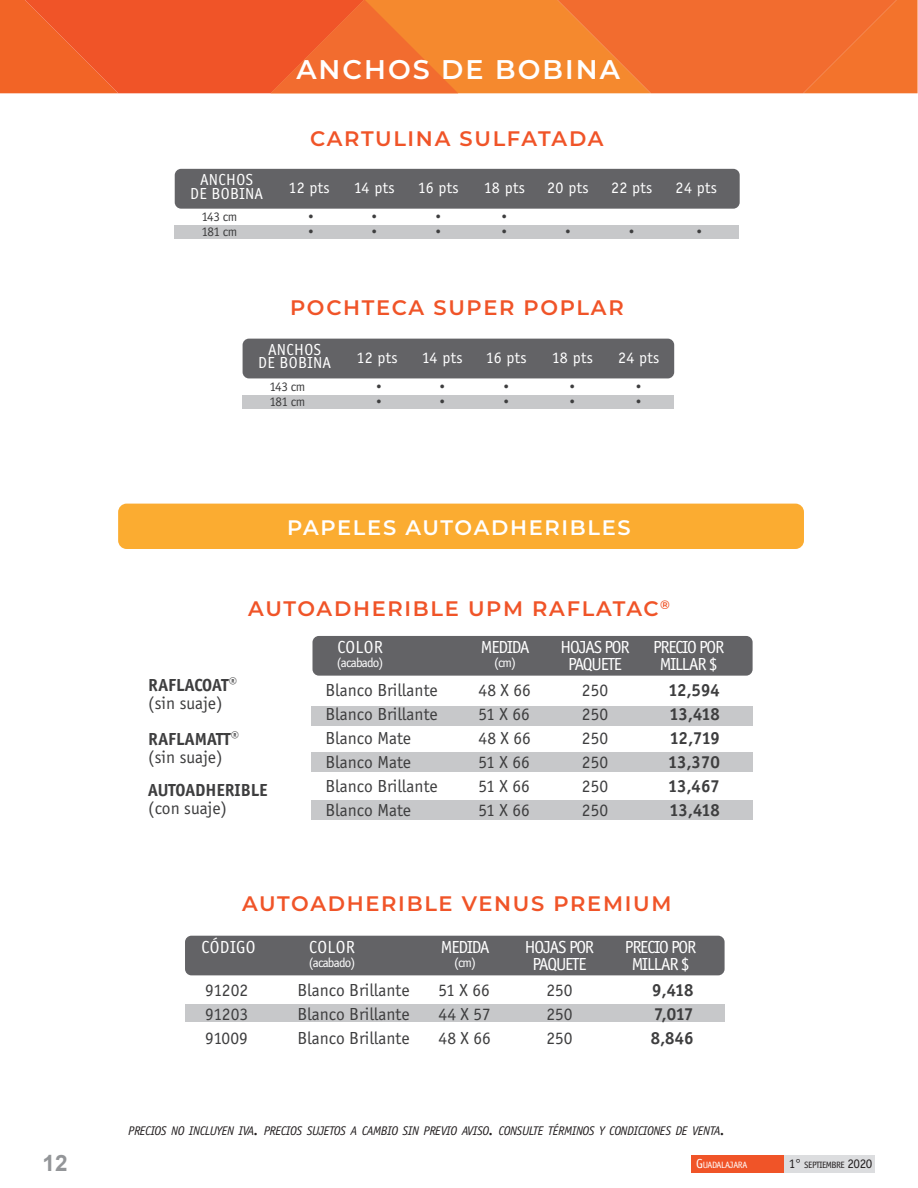
<style>
.page{position:relative;width:918px;height:1188px;background:#fff}
.page>*{position:absolute;margin:0;border:0;box-sizing:border-box;transform-origin:0 0}
.Texto_negritas{font:600 27px "Montserrat";letter-spacing:.075em;color:#fff}
.t1{font:700 22.5px "Arial";color:#939598}
.t2{font:600 21px "Montserrat";letter-spacing:.08em;color:#f05428}
.Texto_negritas-2{font:600 21px "Montserrat";letter-spacing:.08em;color:#fff}
.t3{font:18px "Officina Sans EF";color:#3e3e3f}
.t4{font:18px/16.5px "Officina Sans EF";letter-spacing:-.06em;color:#fff;text-align:center}
.t5{font:700 18px "Officina Sans EF";color:#3e3e3f}
.t6{font:16.5px "Officina Sans EF";letter-spacing:.02em;color:#fff}
.t7{font:13.5px "Officina Sans EF";letter-spacing:-.035em;color:#3e3e3f}
.t8{font:13.5px "Officina Sans EF";letter-spacing:-.06em;color:#fff}
.t9{font:italic 12.6px "Officina Sans Std";letter-spacing:-.035em;color:#231f20}
.t10{font:9.45px "Officina Sans EF";letter-spacing:-.045em;color:#231f20}
.t11{font:9.45px "Officina Sans EF";letter-spacing:-.045em;color:#fff}
.s1{font-size:18px}
.s2{font-size:13.5px}
</style>
<div class="page">
<div style="left:692px;top:1155px;width:95px;height:17px;background:#f05428"></div>
<div style="left:784px;top:1155px;width:91px;height:17px;background:#dcdddf"></div>
<svg style="left:0;top:0;width:918px;height:93px;background:#f26b2c"></svg>
<div style="left:175px;top:169px;width:565px;height:40px;background:#636366;border-radius:6px"></div>
<div style="left:243px;top:339px;width:431px;height:39px;background:#636366;border-radius:6px"></div>
<div style="left:174px;top:225px;width:565px;height:14px;background:#c7c8ca"></div>
<div style="left:242px;top:395px;width:432px;height:13px;background:#c7c8ca"></div>
<div style="left:312px;top:636px;width:441px;height:40px;background:#636366;border-radius:6px"></div>
<div style="left:311px;top:706px;width:442px;height:19px;background:#c7c8ca"></div>
<div style="left:311px;top:753px;width:442px;height:19px;background:#c7c8ca"></div>
<div style="left:311px;top:801px;width:442px;height:19px;background:#c7c8ca"></div>
<div style="left:185px;top:936px;width:540px;height:39px;background:#636366;border-radius:6px"></div>
<div style="left:185px;top:1005px;width:540px;height:17px;background:#c7c8ca"></div>
<div style="left:118px;top:504px;width:686px;height:45px;background:#fbac31;border-radius:9px"></div>
<p class="t1" style="left:43px;top:1148px;width:27px">12</p>
<p class="Texto_negritas" style="left:296px;top:50px;width:325px">ANCHOS DE BOBINA</p>
<p class="t6" style="left:200px;top:170px;width:55px">ANCHOS</p>
<p class="t6" style="left:190px;top:184px;width:74px">DE BOBINA</p>
<p class="t7" style="left:202px;top:209px;width:37px">143 cm</p>
<p class="t7" style="left:202px;top:224px;width:37px">181 cm</p>
<p class="t2" style="left:310px;top:123px;width:295px">CARTULINA SULFATADA</p>
<p class="t6" style="left:289px;top:179px;width:43px">12 pts</p>
<p class="t7" style="left:307px;top:209px;width:11px">•</p>
<p class="t7" style="left:307px;top:224px;width:11px">•</p>
<p class="t6" style="left:354px;top:179px;width:42px">14 pts</p>
<p class="t7" style="left:370px;top:209px;width:11px">•</p>
<p class="t7" style="left:370px;top:224px;width:11px">•</p>
<p class="t6" style="left:418px;top:179px;width:42px">16 pts</p>
<p class="t7" style="left:434px;top:209px;width:11px">•</p>
<p class="t7" style="left:434px;top:224px;width:11px">•</p>
<p class="t6" style="left:484px;top:179px;width:43px">18 pts</p>
<p class="t6" style="left:547px;top:179px;width:43px">20 pts</p>
<p class="t6" style="left:611px;top:179px;width:43px">22 pts</p>
<p class="t6" style="left:676px;top:179px;width:43px">24 pts</p>
<p class="t7" style="left:500px;top:209px;width:11px">•</p>
<p class="t7" style="left:500px;top:224px;width:11px">•</p>
<p class="t7" style="left:563px;top:224px;width:11px">•</p>
<p class="t7" style="left:627px;top:224px;width:11px">•</p>
<p class="t7" style="left:695px;top:224px;width:11px">•</p>
<p class="t2" style="left:290px;top:293px;width:335px">POCHTECA SUPER POPLAR</p>
<p class="t6" style="left:268px;top:340px;width:55px">ANCHOS</p>
<p class="t6" style="left:258px;top:354px;width:74px">DE BOBINA</p>
<p class="t7" style="left:270px;top:379px;width:37px">143 cm</p>
<p class="t7" style="left:270px;top:394px;width:37px">181 cm</p>
<p class="t6" style="left:357px;top:349px;width:43px">12 pts</p>
<p class="t7" style="left:375px;top:379px;width:11px">•</p>
<p class="t7" style="left:375px;top:394px;width:11px">•</p>
<p class="t6" style="left:422px;top:349px;width:42px">14 pts</p>
<p class="t7" style="left:438px;top:379px;width:11px">•</p>
<p class="t7" style="left:438px;top:394px;width:11px">•</p>
<p class="t6" style="left:486px;top:349px;width:42px">16 pts</p>
<p class="t7" style="left:502px;top:379px;width:11px">•</p>
<p class="t7" style="left:502px;top:394px;width:11px">•</p>
<p class="t6" style="left:552px;top:349px;width:43px">18 pts</p>
<p class="t6" style="left:618px;top:349px;width:43px">24 pts</p>
<p class="t7" style="left:568px;top:379px;width:11px">•</p>
<p class="t7" style="left:568px;top:394px;width:11px">•</p>
<p class="t7" style="left:634px;top:379px;width:11px">•</p>
<p class="t7" style="left:634px;top:394px;width:11px">•</p>
<p class="Texto_negritas-2" style="left:287px;top:513px;width:345px">PAPELES AUTOADHERIBLES</p>
<p class="t2" style="left:248px;top:593px;width:423px">AUTOADHERIBLE UPM RAFLATAC<sup>®</sup></p>
<p class="t5" style="left:148px;top:674px;width:91px">RAFLACOAT®</p>
<p class="t3" style="left:148px;top:693px;width:76px">(sin suaje)</p>
<p class="t5" style="left:148px;top:728px;width:93px">RAFLAMATT®</p>
<p class="t3" style="left:148px;top:747px;width:76px">(sin suaje)</p>
<p class="t5" style="left:148px;top:779px;width:121px">AUTOADHERIBLE</p>
<p class="t3" style="left:148px;top:798px;width:80px">(con suaje)</p>
<p class="t4" style="left:337px;top:639px;width:47px">COLOR</p>
<p class="t8" style="left:337px;top:655px;width:48px">(acabado)</p>
<p class="t3" style="left:326px;top:680px;width:114px">Blanco Brillante</p>
<p class="t3" style="left:326px;top:704px;width:114px">Blanco Brillante</p>
<p class="t3" style="left:326px;top:728px;width:87px">Blanco Mate</p>
<p class="t3" style="left:326px;top:752px;width:87px">Blanco Mate</p>
<p class="t3" style="left:326px;top:776px;width:114px">Blanco Brillante</p>
<p class="t3" style="left:326px;top:800px;width:87px">Blanco Mate</p>
<p class="t4" style="left:481px;top:639px;width:50px">MEDIDA</p>
<p class="t8" style="left:494px;top:655px;width:24px">(cm)</p>
<p class="t3" style="left:479px;top:680px;width:54px">48 X 66</p>
<p class="t3" style="left:479px;top:704px;width:53px">51 X 66</p>
<p class="t3" style="left:479px;top:728px;width:54px">48 X 66</p>
<p class="t3" style="left:479px;top:752px;width:53px">51 X 66</p>
<p class="t3" style="left:479px;top:776px;width:53px">51 X 66</p>
<p class="t3" style="left:479px;top:800px;width:53px">51 X 66</p>
<p class="t4" style="left:561px;top:639px;width:71px">HOJAS POR<br>PAQUETE</p>
<p class="t4" style="left:653px;top:639px;width:73px">PRECIO POR<br>MILLAR $</p>
<p class="t3" style="left:582px;top:680px;width:28px">250</p>
<p class="t3" style="left:582px;top:704px;width:28px">250</p>
<p class="t3" style="left:582px;top:728px;width:28px">250</p>
<p class="t3" style="left:582px;top:752px;width:28px">250</p>
<p class="t3" style="left:582px;top:776px;width:28px">250</p>
<p class="t3" style="left:582px;top:800px;width:28px">250</p>
<p class="t5" style="left:668px;top:679px;width:53px">12,594</p>
<p class="t5" style="left:670px;top:703px;width:52px">13,418</p>
<p class="t5" style="left:670px;top:727px;width:51px">12,719</p>
<p class="t5" style="left:668px;top:751px;width:53px">13,370</p>
<p class="t5" style="left:668px;top:775px;width:53px">13,467</p>
<p class="t5" style="left:670px;top:799px;width:52px">13,418</p>
<p class="t2" style="left:242px;top:888px;width:431px">AUTOADHERIBLE VENUS PREMIUM</p>
<p class="t4" style="left:202px;top:939px;width:56px">CÓDIGO</p>
<p class="t4" style="left:441px;top:939px;width:50px">MEDIDA</p>
<p class="t8" style="left:454px;top:955px;width:24px">(cm)</p>
<p class="t4" style="left:309px;top:939px;width:47px">COLOR</p>
<p class="t8" style="left:309px;top:955px;width:48px">(acabado)</p>
<p class="t3" style="left:205px;top:980px;width:44px">91202</p>
<p class="t3" style="left:205px;top:1004px;width:44px">91203</p>
<p class="t3" style="left:205px;top:1028px;width:44px">91009</p>
<p class="t3" style="left:298px;top:980px;width:114px">Blanco Brillante</p>
<p class="t3" style="left:298px;top:1004px;width:114px">Blanco Brillante</p>
<p class="t3" style="left:298px;top:1028px;width:114px">Blanco Brillante</p>
<p class="t3" style="left:439px;top:980px;width:53px">51 X 66</p>
<p class="t3" style="left:439px;top:1004px;width:54px">44 X 57</p>
<p class="t3" style="left:439px;top:1028px;width:54px">48 X 66</p>
<p class="t4" style="left:525px;top:939px;width:71px">HOJAS POR<br>PAQUETE</p>
<p class="t4" style="left:625px;top:939px;width:73px">PRECIO POR<br>MILLAR $</p>
<p class="t3" style="left:546px;top:980px;width:28px">250</p>
<p class="t3" style="left:546px;top:1004px;width:28px">250</p>
<p class="t3" style="left:546px;top:1028px;width:28px">250</p>
<p class="t5" style="left:652px;top:979px;width:43px">9,418</p>
<p class="t5" style="left:654px;top:1003px;width:41px">7,017</p>
<p class="t5" style="left:651px;top:1027px;width:44px">8,846</p>
<p class="t9" style="left:128px;top:1124px;width:599px">PRECIOS NO INCLUYEN IVA<span class="s1">.</span> PRECIOS SUJETOS A CAMBIO SIN PREVIO AVISO<span class="s1">.</span> CONSULTE TÉRMINOS Y CONDICIONES DE VENTA<span class="s1">.</span></p>
<p class="t11" style="left:696px;top:1159px;width:53px"><span class="s2">G</span>UADALAJARA</p>
<p class="t10" style="left:789px;top:1159px;width:85px"><span class="s2">1°</span> SEPTIEMBRE <span class="s2">2020</span></p>
</div>
